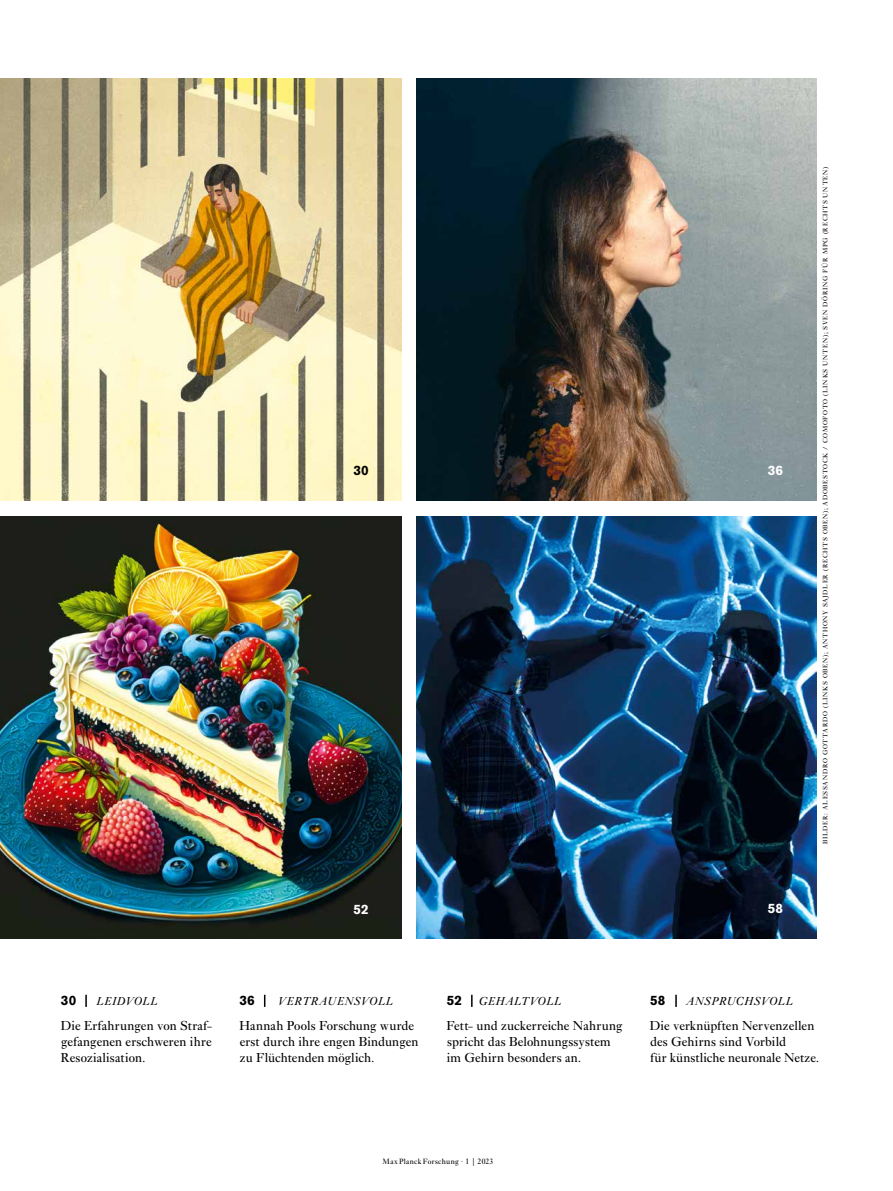
<style>
.page{position:relative;width:893px;height:1191px;background:#fff}
.page>*{position:absolute;margin:0;border:0;box-sizing:border-box;transform-origin:0 0}
.t1{font:13.5px/15.9px "Ehrhardt MT Pro";letter-spacing:.01em;color:#000}
.t2{font:700 13.5px "Akzidenz Grotesk BQ";letter-spacing:.01em;color:#000}
.t3{font:700 13.5px "Akzidenz Grotesk BQ";color:#fff}
.t4{font:italic 12px "Ehrhardt MT Pro";letter-spacing:.01em;color:#000}
.t5{font:7.95px "Ehrhardt MT Pro";letter-spacing:.035em;color:#000}
.t6{font:6.75px "Ehrhardt MT Pro";letter-spacing:.115em;color:#000}
</style>
<div class="page">
<img style="left:0;top:79px;width:401px;height:421px">
<img style="left:417px;top:516px;width:399px;height:422px">
<img style="left:417px;top:79px;width:399px;height:421px">
<img style="left:0;top:517px;width:401px;height:421px">
<svg style="left:85px;top:994px;width:2px;height:13px"></svg>
<svg style="left:471px;top:994px;width:2px;height:13px"></svg>
<svg style="left:264px;top:994px;width:1px;height:13px"></svg>
<svg style="left:675px;top:994px;width:2px;height:13px"></svg>
<p class="t2" style="left:353px;top:463px;width:17px">30</p>
<p class="t3" style="left:768px;top:463px;width:17px">36</p>
<p class="t3" style="left:353px;top:901px;width:17px">52</p>
<p class="t3" style="left:768px;top:900px;width:17px">58</p>
<p class="t6" style="left:821px;top:844px;width:678px;rotate:-90deg">Bilder: Alessandro Gottardo (links oben); Anthony Sajdler (rechts oben); AdobeStock / Comofoto (links unten); Sven Döring für MPG (rechts unten)</p>
<p class="t2" style="left:61px;top:993px;width:17px">30</p>
<p class="t4" style="left:96px;top:994px;width:55px">LEIDVOLL</p>
<p class="t1" style="left:61px;top:1017px;width:153px;text-align:justify">Die Erfahrungen von Straf&shy;gefangenen erschweren ihre Resozialisation.</p>
<p class="t2" style="left:240px;top:993px;width:17px">36</p>
<p class="t4" style="left:278px;top:994px;width:109px">VERTRAUENSVOLL</p>
<p class="t1" style="left:239px;top:1017px;width:181px">Hannah Pools Forschung wurde erst durch ihre engen Bindungen zu Flüchtenden möglich.</p>
<p class="t2" style="left:447px;top:993px;width:17px">52</p>
<p class="t4" style="left:479px;top:994px;width:76px">GEHAL TVOLL</p>
<p class="t1" style="left:446px;top:1017px;width:177px">Fett- und zuckerreiche Nahrung spricht das Belohnungssystem im Gehirn besonders an.</p>
<p class="t2" style="left:650px;top:993px;width:17px">58</p>
<p class="t4" style="left:686px;top:994px;width:100px">ANSPRUCHSVOLL</p>
<p class="t1" style="left:650px;top:1017px;width:171px">Die verknüpften Nervenzellen des Gehirns sind Vorbild<br>für künstliche neuronale Netze.</p>
<p class="t5" style="left:383px;top:1156px;width:112px">Max Planck Forschung · 1 | 2023</p>
</div>
